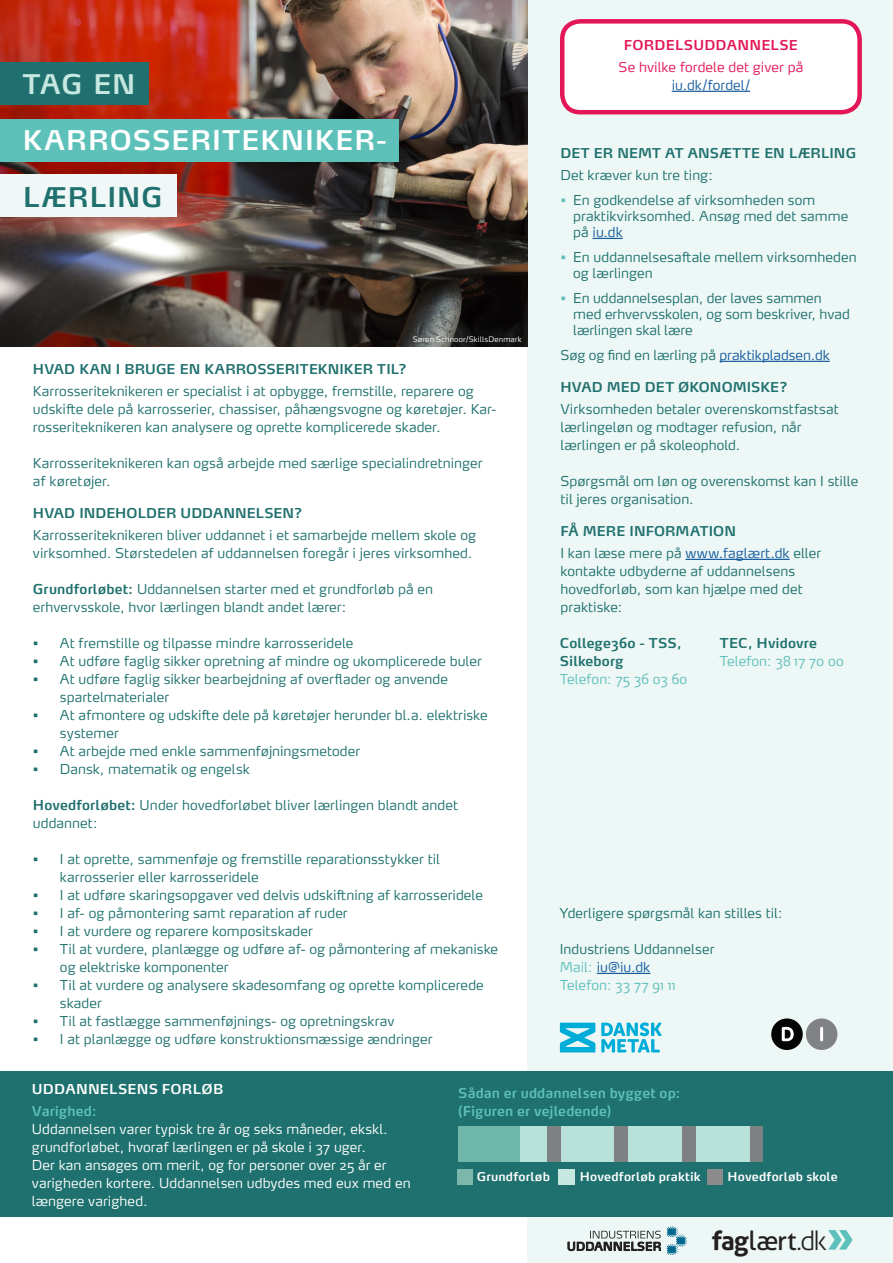
<style>
.page{position:relative;width:893px;height:1263px;background:#fff}
.page>*{position:absolute;margin:0;border:0;box-sizing:border-box;transform-origin:0 0}
.OVERSKRIFT{font:600 27px "Max";letter-spacing:.035em;color:#fff}
.OVERSKRIFT-2{font:600 27px "Max";letter-spacing:.04em;color:#1f706e}
.OVERSKRIFT-3{font:600 27px "Max";color:#c7e7e1}
.t1{font:26.4px "Aller";color:#231f20}
.MELLEMRUBRIK{font:300 13.5px/18px "Max OT";letter-spacing:.005em;color:#1e716e}
.BRØDTEKST{font:300 13.5px/18px "Max OT";letter-spacing:.005em;color:#1e716e}
.Under_Mellemrubrik{font:300 13.5px/18px "Max OT";letter-spacing:.005em;color:#fff}
.MELLEMRUBRIK-2{font:600 13.5px "Max";letter-spacing:.005em;color:#1f706e}
.BRØDTEKST-2{font:300 13.5px "Max OT";letter-spacing:.01em;color:#5ebfbb}
.Under_Mellemrubrik-2{font:600 13.5px "Max OT";letter-spacing:.005em;color:#5ebfbb}
.BRØDTEKST-3{font:600 13.5px/18px "Max OT";letter-spacing:.005em;color:#1e716e}
.BRØDTEKST-4{font:300 13.5px "Max OT";letter-spacing:.005em;color:#e31757}
.MELLEMRUBRIK-3{font:600 13.5px "Max OT";letter-spacing:.015em;color:#fff}
.MELLEMRUBRIK-4{font:600 13.5px "Max OT";letter-spacing:.015em;color:#e31757}
.BRØDTEKST-5{font:300 13.5px "Max OT";letter-spacing:.005em;color:#175d9e}
.t2{font:600 12px "Max OT";letter-spacing:.015em;color:#fff}
.MELLEMRUBRIK-5{font:300 7.5px "Max OT";letter-spacing:.02em;color:#fff}
.s1{font-family:"Max";font-weight:600;color:#1f706e}
.s2{font-weight:600;color:#1f706e}
.s3{color:#5ebfbb}
.s4{color:#175d9e}
.s5{font-weight:600;color:#5ebfbb}
.s6{font-weight:700}
.s7{font-weight:300}
</style>
<div class="page">
<div style="left:527px;top:0;width:366px;height:1263px;background:#edf7f5"></div>
<hr style="left:593px;top:238px;width:30px;height:1px;background:#175d9e">
<hr style="left:719px;top:361px;width:111px;height:1px;background:#175d9e">
<hr style="left:685px;top:559px;width:105px;height:1px;background:#175d9e">
<img style="left:0;top:0;width:527px;height:346px">
<div style="left:0;top:1071px;width:893px;height:146px;background:#1e716e"></div>
<div style="left:558px;top:1169px;width:17px;height:15px;background:#c7e7e1"></div>
<div style="left:707px;top:1169px;width:16px;height:16px;background:#8b8b8b"></div>
<div style="left:457px;top:1170px;width:16px;height:15px;background:#7bb8ab"></div>
<div style="left:519px;top:1126px;width:28px;height:35px;background:#b8e1da"></div>
<div style="left:547px;top:1126px;width:14px;height:35px;background:#7d8183"></div>
<div style="left:561px;top:1126px;width:54px;height:35px;background:#b8e1da"></div>
<div style="left:615px;top:1126px;width:14px;height:35px;background:#7d8183"></div>
<div style="left:749px;top:1126px;width:14px;height:35px;background:#7d8183"></div>
<div style="left:458px;top:1126px;width:61px;height:35px;background:#6eb6a9"></div>
<div style="left:629px;top:1126px;width:53px;height:35px;background:#b8e1da"></div>
<div style="left:682px;top:1126px;width:14px;height:35px;background:#7d8183"></div>
<div style="left:696px;top:1126px;width:53px;height:35px;background:#b8e1da"></div>
<div style="left:562px;top:21px;width:298px;height:91px;background:#fff;border-radius:18px"></div>
<div style="left:560px;top:19px;width:302px;height:95px;border:4px solid #e31757;border-radius:18px"></div>
<hr style="left:672px;top:91px;width:78px;height:1px;background:#175d9e">
<hr style="left:597px;top:973px;width:53px;height:1px;background:#175d9e">
<div style="left:0;top:63px;width:149px;height:42px;background:#1f706e"></div>
<div style="left:0;top:175px;width:176px;height:42px;background:#eff8f6"></div>
<div style="left:0;top:119px;width:398px;height:43px;background:#5dc1ba"></div>
<svg style="left:828px;top:1230px;width:25px;height:19px"></svg>
<svg style="left:567px;top:1230px;width:94px;height:22px"></svg>
<svg style="left:667px;top:1226px;width:20px;height:29px"></svg>
<div style="left:771px;top:1018px;width:32px;height:32px;background:#040503;border-radius:50%"></div>
<div style="left:806px;top:1018px;width:31px;height:32px;background:#808285;border-radius:50%"></div>
<hr style="left:820px;top:1027px;width:3px;height:14px;background:#fff;border-radius:2px">
<svg style="left:782px;top:1027px;width:12px;height:14px"></svg>
<svg style="left:601px;top:1022px;width:61px;height:30px"></svg>
<svg style="left:560px;top:1023px;width:35px;height:29px"></svg>
<p class="OVERSKRIFT-3" style="left:23px;top:68px;width:114px">TAG EN</p>
<p class="OVERSKRIFT" style="left:23px;top:123px;width:366px">KARROSSERITEKNIKER-</p>
<p class="OVERSKRIFT-2" style="left:23px;top:180px;width:141px">LÆRLING</p>
<p class="MELLEMRUBRIK-5" style="left:413px;top:335px;width:111px">Søren Schnoor/SkillsDenmark</p>
<p class="MELLEMRUBRIK" style="left:33px;top:357px;width:442px;line-height:22.5px"><span class="s1">HVAD KAN I BRUGE EN KARROSSERITEKNIKER TIL?<br></span>Karrosseriteknikeren er specialist i at opbygge, fremstille, reparere og</p>
<p class="MELLEMRUBRIK" style="left:33px;top:400px;width:465px">udskifte dele på karrosserier, chassiser, påhængsvogne og køretøjer. Kar&shy;rosseriteknikeren kan analysere og oprette komplicerede skader.</p>
<p class="BRØDTEKST" style="left:33px;top:454px;width:451px">Karrosseriteknikeren kan også arbejde med særlige specialindretninger af køretøjer.</p>
<p class="MELLEMRUBRIK-2" style="left:33px;top:504px;width:271px">HVAD INDEHOLDER UDDANNELSEN?</p>
<p class="BRØDTEKST" style="left:33px;top:526px;width:444px">Karrosseriteknikeren bliver uddannet i et samarbejde mellem skole og virksomhed. Størstedelen af uddannelsen foregår i jeres virksomhed.</p>
<p class="BRØDTEKST" style="left:33px;top:580px;width:402px"><span class="s2">Grundforløbet:</span> Uddannelsen starter med et grundforløb på en erhvervsskole, hvor lærlingen blandt andet lærer:</p>
<p class="MELLEMRUBRIK" style="left:33px;top:634px;width:322px">• At fremstille og tilpasse mindre karrosseridele</p>
<p class="MELLEMRUBRIK" style="left:33px;top:652px;width:450px">• At udføre faglig sikker opretning af mindre og ukomplicerede buler</p>
<p class="MELLEMRUBRIK" style="left:60px;top:670px;width:390px;text-indent:-27px">• At udføre faglig sikker bearbejdning af overflader og anvende spartelmaterialer</p>
<p class="MELLEMRUBRIK" style="left:60px;top:706px;width:429px;text-indent:-27px">• At afmontere og udskifte dele på køretøjer herunder bl.a. elektriske systemer</p>
<p class="MELLEMRUBRIK" style="left:33px;top:742px;width:329px">• At arbejde med enkle sammenføjningsmetoder</p>
<p class="MELLEMRUBRIK" style="left:33px;top:760px;width:218px">• Dansk, matematik og engelsk</p>
<p class="BRØDTEKST" style="left:33px;top:796px;width:427px"><span class="s2">Hovedforløbet:</span> Under hovedforløbet bliver lærlingen blandt andet uddannet:</p>
<p class="MELLEMRUBRIK" style="left:60px;top:850px;width:382px;text-indent:-27px">• I at oprette, sammenføje og fremstille reparationsstykker til karrosserier eller karrosseridele</p>
<p class="MELLEMRUBRIK" style="left:33px;top:886px;width:452px">• I at udføre skaringsopgaver ved delvis udskiftning af karrosseridele</p>
<p class="MELLEMRUBRIK" style="left:33px;top:904px;width:316px">• I af- og påmontering samt reparation af ruder</p>
<p class="MELLEMRUBRIK" style="left:33px;top:922px;width:281px">• I at vurdere og reparere kompositskader</p>
<p class="MELLEMRUBRIK" style="left:60px;top:940px;width:440px;text-indent:-27px">• Til at vurdere, planlægge og udføre af- og påmontering af mekaniske og elektriske komponenter</p>
<p class="MELLEMRUBRIK" style="left:60px;top:976px;width:425px;text-indent:-27px">• Til at vurdere og analysere skadesomfang og oprette komplicerede skader</p>
<p class="MELLEMRUBRIK" style="left:33px;top:1012px;width:363px">• Til at fastlægge sammenføjnings- og opretningskrav</p>
<p class="MELLEMRUBRIK" style="left:33px;top:1030px;width:401px">• I at planlægge og udføre konstruktionsmæssige ændringer</p>
<p class="MELLEMRUBRIK-4" style="left:624px;top:36px;width:176px">FORDELSUDDANNELSE</p>
<p class="BRØDTEKST-4" style="left:619px;top:59px;width:186px">Se hvilke fordele det giver på</p>
<p class="BRØDTEKST-5" style="left:672px;top:77px;width:80px">iu.dk/fordel/</p>
<p class="MELLEMRUBRIK-2" style="left:560px;top:144px;width:297px">DET ER NEMT AT ANSÆTTE EN LÆRLING</p>
<p class="BRØDTEKST" style="left:560px;top:166px;width:154px">Det kræver kun tre ting:</p>
<p class="MELLEMRUBRIK" style="left:573px;top:192px;width:277px;line-height:16.2px;text-indent:-13px"><span class="s3">•</span> En godkendelse af virksomheden som praktikvirksomhed. Ansøg med det samme på <span class="s4">iu.dk</span></p>
<p class="MELLEMRUBRIK" style="left:573px;top:249px;width:285px;line-height:16.2px;text-indent:-13px"><span class="s3">•</span> En uddannelsesaftale mellem virksomheden og lærlingen</p>
<p class="MELLEMRUBRIK" style="left:573px;top:290px;width:278px;line-height:16.2px;text-indent:-13px"><span class="s3">•</span> En uddannelsesplan, der laves sammen med erhvervsskolen, og som beskriver, hvad lærlingen skal lære</p>
<p class="BRØDTEKST" style="left:560px;top:346px;width:271px">Søg og find en lærling på <span class="s4">praktikpladsen.dk</span></p>
<p class="MELLEMRUBRIK-2" style="left:560px;top:378px;width:229px">HVAD MED DET ØKONOMISKE?</p>
<p class="BRØDTEKST" style="left:560px;top:400px;width:280px">Virksomheden betaler overenskomstfastsat lærlingeløn og modtager refusion, når lærlingen er på skoleophold.</p>
<p class="BRØDTEKST" style="left:560px;top:472px;width:299px">Spørgsmål om løn og overenskomst kan I stille til jeres organisation.</p>
<p class="MELLEMRUBRIK-2" style="left:560px;top:522px;width:177px">FÅ MERE INFORMATION</p>
<p class="BRØDTEKST" style="left:560px;top:544px;width:262px">I kan læse mere på <span class="s4">www.faglært.dk</span> eller kontakte udbyderne af uddannelsens hovedforløb, som kan hjælpe med det praktiske:</p>
<p class="BRØDTEKST-3" style="left:560px;top:634px;width:123px">College360 - TSS,<br>Silkeborg</p>
<p class="BRØDTEKST-2" style="left:560px;top:671px;width:129px">Telefon: 75 36 03 60</p>
<p class="BRØDTEKST-3" style="left:720px;top:634px;width:99px">TEC, Hvidovre</p>
<p class="BRØDTEKST-2" style="left:720px;top:653px;width:125px">Telefon: 38 17 70 00</p>
<p class="BRØDTEKST" style="left:560px;top:904px;width:225px">Yderligere spørgsmål kan stilles til:</p>
<p class="BRØDTEKST" style="left:560px;top:940px;width:156px">Industriens Uddannelser<br><span class="s3">Mail:</span> <span class="s4">iu@iu.dk</span></p>
<p class="BRØDTEKST-2" style="left:560px;top:977px;width:118px">Telefon: 33 77 91 11</p>
<p class="MELLEMRUBRIK-3" style="left:32px;top:1080px;width:193px">UDDANNELSENS FORLØB</p>
<p class="Under_Mellemrubrik" style="left:32px;top:1102px;width:357px"><span class="s5">Varighed:<br></span>Uddannelsen varer typisk tre år og seks måneder, ekskl. grundforløbet, hvoraf lærlingen er på skole i 37 uger.</p>
<p class="Under_Mellemrubrik" style="left:32px;top:1156px;width:380px">Der kan ansøges om merit, og for personer over 25 år er varigheden kortere. Uddannelsen udbydes med eux med en længere varighed.</p>
<p class="Under_Mellemrubrik-2" style="left:458px;top:1085px;width:224px">Sådan er uddannelsen bygget op:</p>
<p class="Under_Mellemrubrik-2" style="left:458px;top:1103px;width:155px">(Figuren er vejledende)</p>
<p class="t2" style="left:477px;top:1169px;width:75px">Grundforløb</p>
<p class="t2" style="left:580px;top:1169px;width:122px">Hovedforløb praktik</p>
<p class="t2" style="left:727px;top:1169px;width:112px">Hovedforløb skole</p>
<p class="t1" style="left:712px;top:1224px;width:116px"><span class="s6">fag</span>lært<span class="s7">.dk</span></p>
</div>
